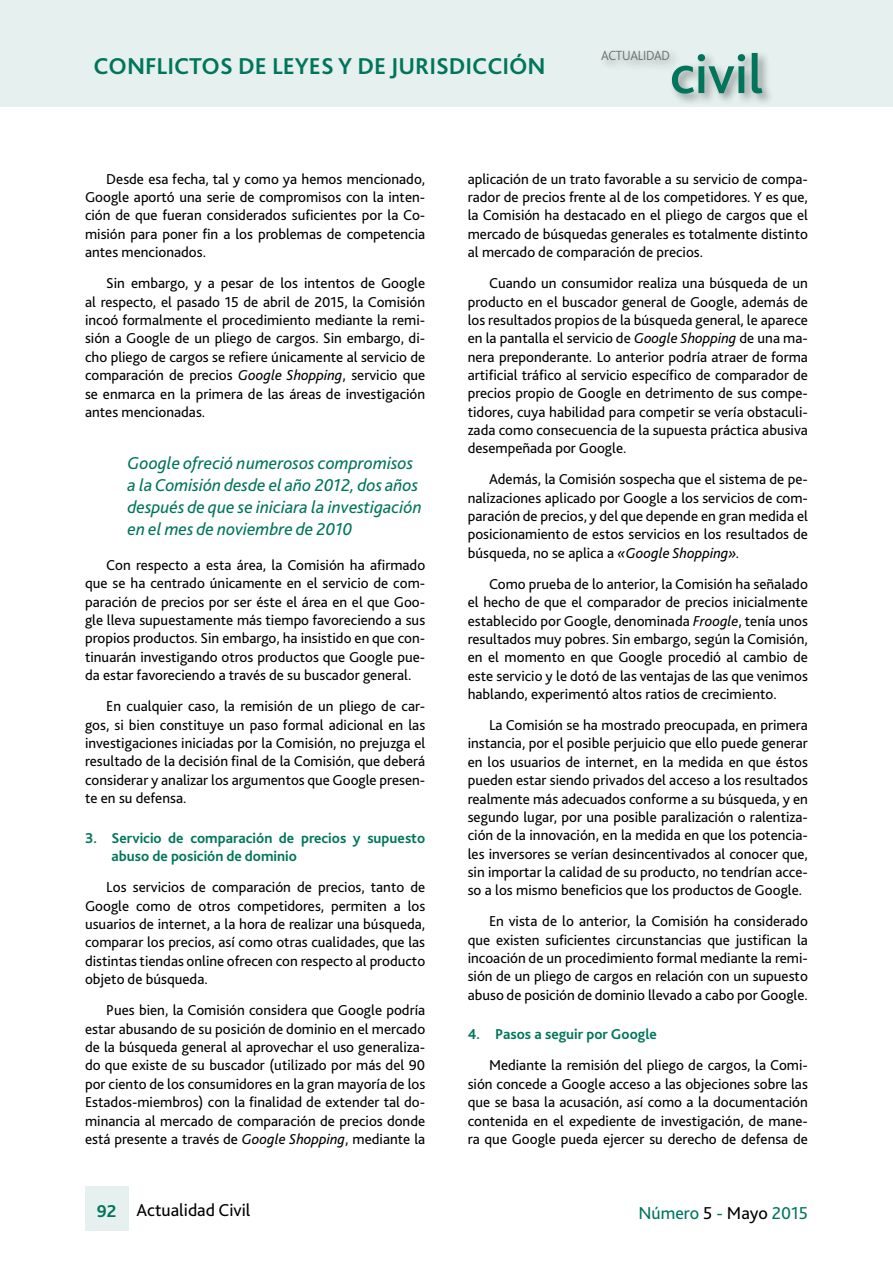
<style>
.page{position:relative;width:893px;height:1263px;background:#fff}
.page>*{position:absolute;margin:0;border:0;box-sizing:border-box;transform-origin:0 0}
.t1{font:500 56.7px "Bliss 2";color:#00755c}
.t2{font:700 24px "Bliss 2";color:#00755c}
.t3{font:italic 18px/22px "Bliss 2";color:#00755c}
.t4{font:18px "Bliss 2";color:#000}
.t5{font:18px "Bliss 2";color:#00755c}
.t6{font:15px/18.3px "Bliss 2";color:#000;text-align:justify}
.t7{font:700 15px/18.3px "Bliss 2";color:#00755c}
.t8{font:300 13.95px "Bliss 2";letter-spacing:-.02em;color:#6b6c6e;scale:.94 1}
.s1{font-style:italic}
.s2{font-weight:700;color:#00755c}
.s3{color:#000}
</style>
<div class="page">
<div style="left:0;top:0;width:893px;height:106px;background:#e6f1ef"></div>
<div style="left:597px;top:47px;width:177px;height:59px;background:#000;opacity:.4"></div>
<div style="left:85px;top:1186px;width:43px;height:44px;background:#e6f1ef"></div>
<p class="t2" style="left:94px;top:51px;width:454px">CONFLICTOS DE LEYES Y DE JURISDICCIÓN</p>
<p class="t8" style="left:601px;top:46px;width:75px">ACTUALIDAD</p>
<p class="t1" style="left:670px;top:39px;width:95px">civil</p>
<p class="t6" style="left:85px;top:169px;width:342px;text-indent:21px">Desde esa fecha, tal y como ya hemos mencionado, Google aportó una serie de compromisos con la inten&shy;ción de que fueran considerados suficientes por la Co&shy;misión para poner fin a los problemas de competencia antes mencionados.</p>
<p class="t6" style="left:85px;top:274px;width:342px;text-indent:21px">Sin embargo, y a pesar de los intentos de Google al respecto, el pasado 15 de abril de 2015, la Comisión incoó formalmente el procedimiento mediante la remi&shy;sión a Google de un pliego de cargos. Sin embargo, di&shy;cho pliego de cargos se refiere únicamente al servicio de comparación de precios <span class="s1">Google Shopping</span>, servicio que se enmarca en la primera de las áreas de investigación antes mencionadas.</p>
<p class="t3" style="left:128px;top:451px;width:296px">Google ofreció numerosos compromisos a la Comisión desde el año 2012, dos años después de que se iniciara la investigación en el mes de noviembre de 2010</p>
<p class="t6" style="left:85px;top:555px;width:342px;text-indent:21px">Con respecto a esta área, la Comisión ha afirmado que se ha centrado únicamente en el servicio de com&shy;paración de precios por ser éste el área en el que Goo&shy;gle lleva supuestamente más tiempo favoreciendo a sus propios productos. Sin embargo, ha insistido en que con&shy;tinuarán investigando otros productos que Google pue&shy;da estar favoreciendo a través de su buscador general.</p>
<p class="t6" style="left:85px;top:697px;width:342px;text-indent:21px">En cualquier caso, la remisión de un pliego de car&shy;gos, si bien constituye un paso formal adicional en las investigaciones iniciadas por la Comisión, no prejuzga el resultado de la decisión final de la Comisión, que deberá considerar y analizar los argumentos que Google presen&shy;te en su defensa.</p>
<p class="t7" style="left:112px;top:828px;width:315px;text-indent:-27px">3. Servicio de comparación de precios y supuesto abuso de posición de dominio</p>
<p class="t6" style="left:85px;top:878px;width:342px;text-indent:21px">Los servicios de comparación de precios, tanto de Google como de otros competidores, permiten a los usuarios de internet, a la hora de realizar una búsqueda, comparar los precios, así como otras cualidades, que las distintas tiendas online ofrecen con respecto al producto objeto de búsqueda.</p>
<p class="t6" style="left:85px;top:1001px;width:342px;text-indent:21px">Pues bien, la Comisión considera que Google podría estar abusando de su posición de dominio en el mercado de la búsqueda general al aprovechar el uso generaliza&shy;do que existe de su buscador (utilizado por más del 90 por ciento de los consumidores en la gran mayoría de los Estados-miembros) con la finalidad de extender tal do&shy;minancia al mercado de comparación de precios donde está presente a través de <span class="s1">Google Shopping</span>, mediante la</p>
<p class="t6" style="left:468px;top:169px;width:342px">aplicación de un trato favorable a su servicio de compa&shy;rador de precios frente al de los competidores. Y es que, la Comisión ha destacado en el pliego de cargos que el mercado de búsquedas generales es totalmente distinto al mercado de comparación de precios.</p>
<p class="t6" style="left:468px;top:274px;width:342px;text-indent:21px">Cuando un consumidor realiza una búsqueda de un producto en el buscador general de Google, además de los resultados propios de la búsqueda general, le aparece en la pantalla el servicio de <span class="s1">Google Shopping</span> de una ma&shy;nera preponderante. Lo anterior podría atraer de forma artificial tráfico al servicio específico de comparador de precios propio de Google en detrimento de sus compe&shy;tidores, cuya habilidad para competir se vería obstaculi&shy;zada como consecuencia de la supuesta práctica abusiva desempeñada por Google.</p>
<p class="t6" style="left:468px;top:470px;width:342px;text-indent:21px">Además, la Comisión sospecha que el sistema de pe&shy;nalizaciones aplicado por Google a los servicios de com&shy;paración de precios, y del que depende en gran medida el posicionamiento de estos servicios en los resultados de búsqueda, no se aplica a <span class="s1">«Google Shopping».</span></p>
<p class="t6" style="left:468px;top:574px;width:342px;text-indent:21px">Como prueba de lo anterior, la Comisión ha señalado el hecho de que el comparador de precios inicialmente establecido por Google, denominada <span class="s1">Froogle</span>, tenía unos resultados muy pobres. Sin embargo, según la Comisión, en el momento en que Google procedió al cambio de este servicio y le dotó de las ventajas de las que venimos hablando, experimentó altos ratios de crecimiento.</p>
<p class="t6" style="left:468px;top:716px;width:342px;text-indent:21px">La Comisión se ha mostrado preocupada, en primera instancia, por el posible perjuicio que ello puede generar en los usuarios de internet, en la medida en que éstos pueden estar siendo privados del acceso a los resultados realmente más adecuados conforme a su búsqueda, y en segundo lugar, por una posible paralización o ralentiza&shy;ción de la innovación, en la medida en que los potencia&shy;les inversores se verían desincentivados al conocer que, sin importar la calidad de su producto, no tendrían acce&shy;so a los mismo beneficios que los productos de Google.</p>
<p class="t6" style="left:468px;top:912px;width:342px;text-indent:21px">En vista de lo anterior, la Comisión ha considerado que existen suficientes circunstancias que justifican la incoación de un procedimiento formal mediante la remi&shy;sión de un pliego de cargos en relación con un supuesto abuso de posición de dominio llevado a cabo por Google.</p>
<p class="t6" style="left:489px;top:1018px;width:320px;line-height:31px;text-indent:-21px"><span class="s2">4. Pasos a seguir por Google<br></span>Mediante la remisión del pliego de cargos, la Comi-</p>
<p class="t6" style="left:468px;top:1074px;width:342px">sión concede a Google acceso a las objeciones sobre las que se basa la acusación, así como a la documentación contenida en el expediente de investigación, de mane&shy;ra que Google pueda ejercer su derecho de defensa de</p>
<p class="t4" style="left:97px;top:1199px;width:155px"><span class="s2">92</span> Actualidad Civil</p>
<p class="t5" style="left:638px;top:1202px;width:171px">Número <span class="s3">5</span> - <span class="s3">Mayo</span> 2015</p>
</div>
